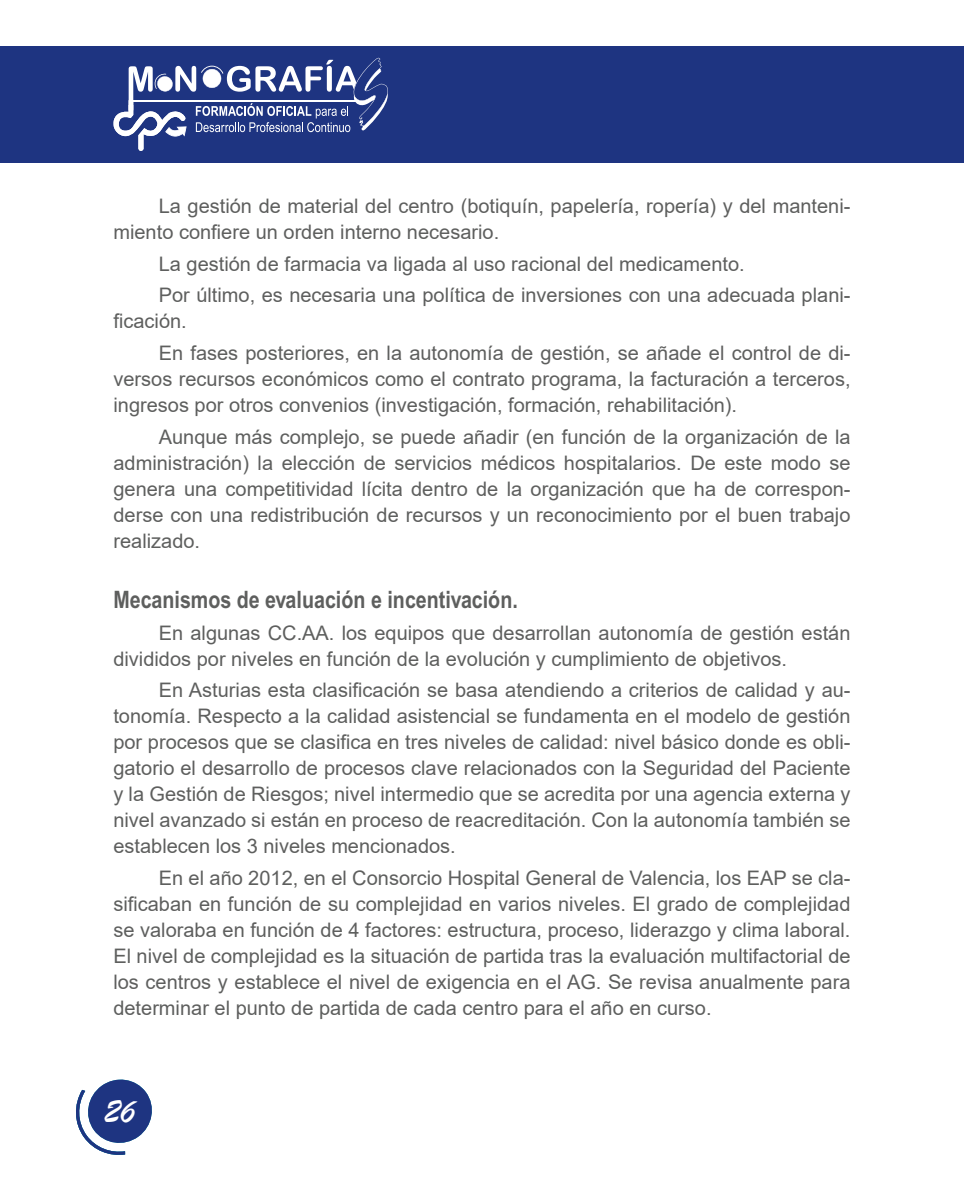
<style>
.page{position:relative;width:964px;height:1191px;background:#fff}
.page>*{position:absolute;margin:0;border:0;box-sizing:border-box;transform-origin:0 0}
.t1{font:36px "Brush Script";color:#fff}
.t2{font:700 24px "Arial Narrow MT Std";color:#5e5f5e}
.t3{font:20px/26px "Arial";color:#5e5f5e}
</style>
<div class="page">
<div style="left:0;top:46px;width:964px;height:117px;background:#1e3481"></div>
<svg style="left:76px;top:1079px;width:76px;height:76px"></svg>
<svg style="left:113px;top:58px;width:275px;height:93px"></svg>
<p class="t3" style="left:113px;top:193px;width:738px;text-indent:45px">La gestión de material del centro (botiquín, papelería, ropería) y del manteni&shy;miento confiere un orden interno necesario.</p>
<p class="t3" style="left:159px;top:248px;width:693px;line-height:31.6px">La gestión de farmacia va ligada al uso racional del medicamento.<br>Por último, es necesaria una política de inversiones con una adecuada plani-</p>
<p class="t3" style="left:159px;top:305px;width:693px;line-height:31.6px;text-indent:-45px">ficación.<br>En fases posteriores, en la autonomía de gestión, se añade el control de di-</p>
<p class="t3" style="left:113px;top:366px;width:739px">versos recursos económicos como el contrato programa, la facturación a terceros, ingresos por otros convenios (investigación, formación, rehabilitación).</p>
<p class="t3" style="left:113px;top:423px;width:739px;text-align:justify;text-indent:45px">Aunque más complejo, se puede añadir (en función de la organización de la administración) la elección de servicios médicos hospitalarios. De este modo se genera una competitividad lícita dentro de la organización que ha de correspon&shy;derse con una redistribución de recursos y un reconocimiento por el buen trabajo realizado.</p>
<p class="t2" style="left:113px;top:585px;width:406px">Mecanismos de evaluación e incentivación.</p>
<p class="t3" style="left:113px;top:619px;width:738px;text-indent:45px">En algunas CC.AA. los equipos que desarrollan autonomía de gestión están divididos por niveles en función de la evolución y cumplimiento de objetivos.</p>
<p class="t3" style="left:113px;top:677px;width:739px;text-align:justify;text-indent:45px">En Asturias esta clasificación se basa atendiendo a criterios de calidad y au&shy;tonomía. Respecto a la calidad asistencial se fundamenta en el modelo de gestión por procesos que se clasifica en tres niveles de calidad: nivel básico donde es obli&shy;gatorio el desarrollo de procesos clave relacionados con la Seguridad del Paciente y la Gestión de Riesgos; nivel intermedio que se acredita por una agencia externa y nivel avanzado si están en proceso de reacreditación. Con la autonomía también se establecen los 3 niveles mencionados.</p>
<p class="t3" style="left:113px;top:865px;width:739px;text-align:justify;text-indent:45px">En el año 2012, en el Consorcio Hospital General de Valencia, los EAP se cla&shy;sificaban en función de su complejidad en varios niveles. El grado de complejidad se valoraba en función de 4 factores: estructura, proceso, liderazgo y clima laboral.<br>El nivel de complejidad es la situación de partida tras la evaluación multifactorial de los centros y establece el nivel de exigencia en el AG. Se revisa anualmente para determinar el punto de partida de cada centro para el año en curso.</p>
<h1 class="t1" style="left:105px;top:1089px;width:32px">26</h1>
</div>
